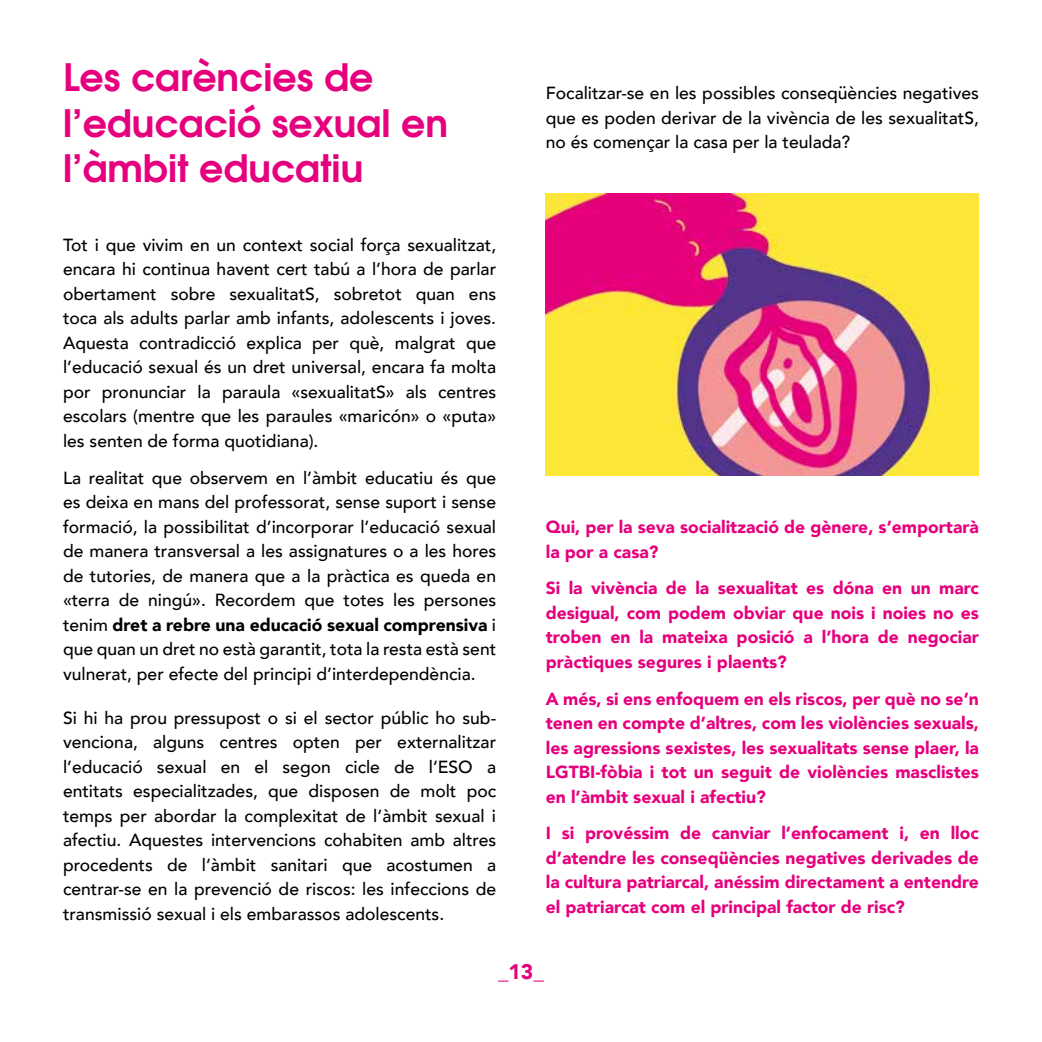
<style>
.page{position:relative;width:1042px;height:1042px;background:#fff}
.page>*{position:absolute;margin:0;border:0;box-sizing:border-box;transform-origin:0 0}
.t1{font:600 37.8px/45.3px "Avant Garde";color:#e6007d}
.t2{font:900 21px "Avenir";color:#e6007d}
.t3{font:500 17.5px/24.5px "Avenir";color:#000;text-align:justify}
.t4{font:900 17.5px/24.5px "Avenir";color:#e6007d;text-align:justify}
.s1{font-weight:900}
</style>
<div class="page">
<img style="left:546px;top:193px;width:433px;height:282px">
<h1 class="t1" style="left:63px;top:54px;width:386px">Les carències de l’educació sexual en l’àmbit educatiu</h1>
<p class="t3" style="left:63px;top:231px;width:435px">Tot i que vivim en un context social força sexualitzat, encara hi continua havent cert tabú a l’hora de parlar obertament sobre sexualitatS, sobretot quan ens toca als adults parlar amb infants, adolescents i joves.<br>Aquesta contradicció explica per què, malgrat que l’educació sexual és un dret universal, encara fa molta por pronunciar la paraula «sexualitatS» als centres escolars (mentre que les paraules «maricón» o «puta» les senten de forma quotidiana).</p>
<p class="t3" style="left:63px;top:464px;width:435px">La realitat que observem en l’àmbit educatiu és que es deixa en mans del professorat, sense suport i sense formació, la possibilitat d’incorporar l’educació sexual de manera transversal a les assignatures o a les hores de tutories, de manera que a la pràctica es queda en «terra de ningú». Recordem que totes les persones tenim <span class="s1">dret a rebre una educació sexual comprensiva</span> i que quan un dret no està garantit, tota la resta està sent vulnerat, per efecte del principi d’interdependència.</p>
<p class="t3" style="left:63px;top:704px;width:435px">Si hi ha prou pressupost o si el sector públic ho sub&shy;venciona, alguns centres opten per externalitzar l’educació sexual en el segon cicle de l’ESO a entitats especialitzades, que disposen de molt poc temps per abordar la complexitat de l’àmbit sexual i afectiu. Aquestes intervencions cohabiten amb altres procedents de l’àmbit sanitari que acostumen a centrar-se en la prevenció de riscos: les infeccions de transmissió sexual i els embarassos adolescents.</p>
<p class="t3" style="left:546px;top:80px;width:435px">Focalitzar-se en les possibles conseqüències negatives que es poden derivar de la vivència de les sexualitatS, no és començar la casa per la teulada?</p>
<p class="t4" style="left:546px;top:514px;width:435px">Qui, per la seva socialització de gènere, s’emportarà la por a casa?</p>
<p class="t4" style="left:546px;top:575px;width:435px">Si la vivència de la sexualitat es dóna en un marc desigual, com podem obviar que nois i noies no es troben en la mateixa posició a l’hora de negociar pràctiques segures i plaents?</p>
<p class="t4" style="left:546px;top:686px;width:435px">A més, si ens enfoquem en els riscos, per què no se’n tenen en compte d’altres, com les violències sexuals, les agressions sexistes, les sexualitats sense plaer, la LGTBI-fòbia i tot un seguit de violències masclistes en l’àmbit sexual i afectiu?</p>
<p class="t4" style="left:546px;top:820px;width:435px">I si provéssim de canviar l’enfocament i, en lloc d’atendre les conseqüències negatives derivades de la cultura patriarcal, anéssim directament a entendre el patriarcat com el principal factor de risc?</p>
<p class="t2" style="left:498px;top:953px;width:47px">_13_</p>
</div>
